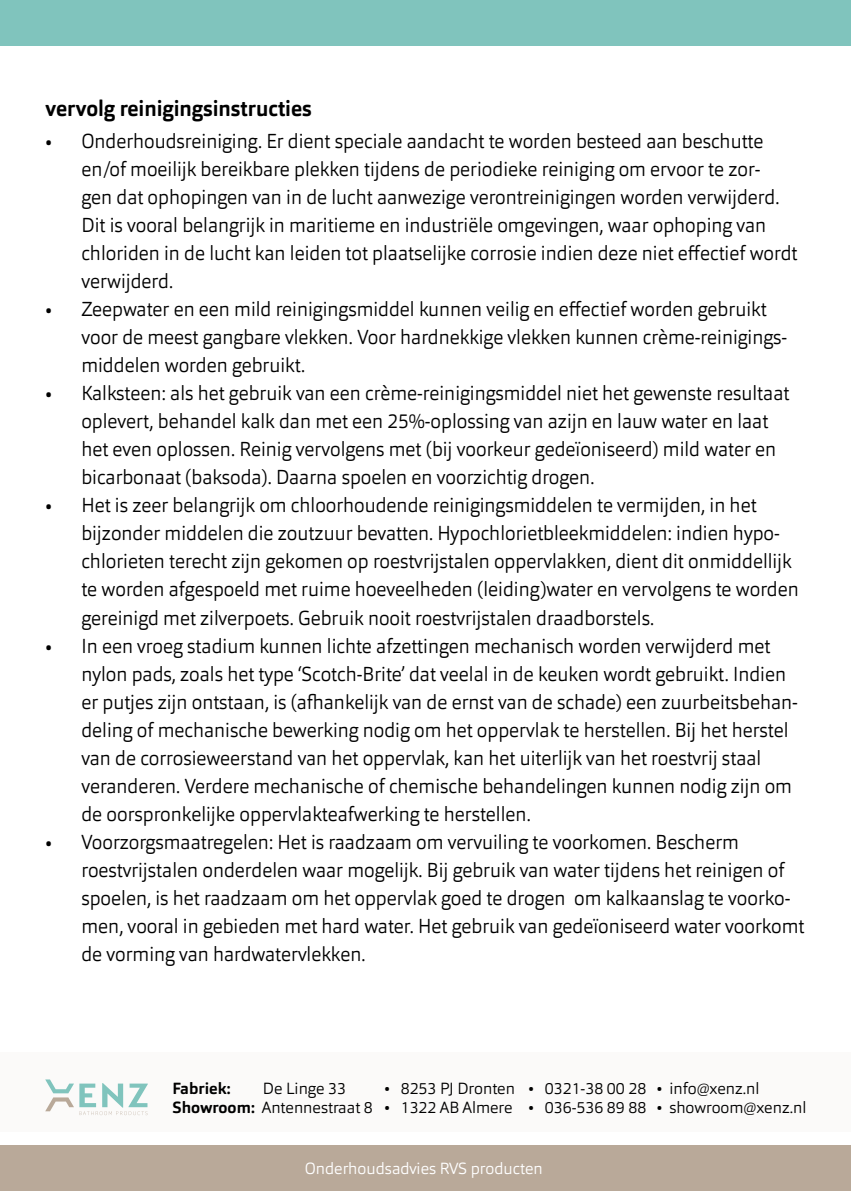
<style>
.page{position:relative;width:851px;height:1191px;background:#fff}
.page>*{position:absolute;margin:0;border:0;box-sizing:border-box;transform-origin:0 0}
.t1{font:700 22px "Orgon";color:#000;scale:.95 1}
.t2{font:300 20px/28px "Orgon";color:#000;scale:.95 1}
.t3{font:300 16px/19.2px "Orgon";color:#000}
.t4{font:300 16px "Orgon";color:#fff}
.t5{font:700 16px "Orgon";color:#000}
.s1{font-weight:700}
</style>
<div class="page">
<div style="left:0;top:1052px;width:850px;height:79px;background:#fbfaf9"></div>
<svg style="left:45px;top:1079px;width:103px;height:36px"></svg>
<div style="left:0;top:1145px;width:850px;height:46px;background:#b9a999"></div>
<div style="left:0;top:0;width:850px;height:45px;background:#80c4bd"></div>
<p class="t1" style="left:45px;top:94px;width:282px">vervolg reinigingsinstructies</p>
<p class="t2" style="left:81px;top:127px;width:755px;text-indent:-36px">• Onderhoudsreiniging. Er dient speciale aandacht te worden besteed aan beschutte en/of moeilijk bereikbare plekken tijdens de periodieke reiniging om ervoor te zor-<br>gen dat ophopingen van in de lucht aanwezige verontreinigingen worden verwijderd.<br>Dit is vooral belangrijk in maritieme en industriële omgevingen, waar ophoping van chloriden in de lucht kan leiden tot plaatselijke corrosie indien deze niet effectief wordt verwijderd.</p>
<p class="t2" style="left:81px;top:295px;width:744px;text-indent:-36px">• Zeepwater en een mild reinigingsmiddel kunnen veilig en effectief worden gebruikt voor de meest gangbare vlekken. Voor hardnekkige vlekken kunnen crème-reinigings&shy;middelen worden gebruikt.</p>
<p class="t2" style="left:81px;top:379px;width:746px;text-indent:-36px">• Kalksteen: als het gebruik van een crème-reinigingsmiddel niet het gewenste resultaat oplevert, behandel kalk dan met een 25%-oplossing van azijn en lauw water en laat het even oplossen. Reinig vervolgens met (bij voorkeur gedeïoniseerd) mild water en bicarbonaat (baksoda). Daarna spoelen en voorzichtig drogen.</p>
<p class="t2" style="left:81px;top:491px;width:756px;text-indent:-36px">• Het is zeer belangrijk om chloorhoudende reinigingsmiddelen te vermijden, in het bijzonder middelen die zoutzuur bevatten. Hypochlorietbleekmiddelen: indien hypo&shy;chlorieten terecht zijn gekomen op roestvrijstalen oppervlakken, dient dit onmiddellijk te worden afgespoeld met ruime hoeveelheden (leiding)water en vervolgens te worden gereinigd met zilverpoets. Gebruik nooit roestvrijstalen draadborstels.</p>
<p class="t2" style="left:81px;top:631px;width:755px;text-indent:-36px">• In een vroeg stadium kunnen lichte afzettingen mechanisch worden verwijderd met nylon pads, zoals het type ‘Scotch-Brite’ dat veelal in de keuken wordt gebruikt. Indien er putjes zijn ontstaan, is (afhankelijk van de ernst van de schade) een zuurbeitsbehan&shy;deling of mechanische bewerking nodig om het oppervlak te herstellen. Bij het herstel van de corrosieweerstand van het oppervlak, kan het uiterlijk van het roestvrij staal veranderen. Verdere mechanische of chemische behandelingen kunnen nodig zijn om de oorspronkelijke oppervlakteafwerking te herstellen.</p>
<p class="t2" style="left:81px;top:827px;width:762px;text-indent:-36px">• Voorzorgsmaatregelen: Het is raadzaam om vervuiling te voorkomen. Bescherm roestvrijstalen onderdelen waar mogelijk. Bij gebruik van water tijdens het reinigen of spoelen, is het raadzaam om het oppervlak goed te drogen om kalkaanslag te voorko&shy;men, vooral in gebieden met hard water. Het gebruik van gedeïoniseerd water voorkomt de vorming van hardwatervlekken.</p>
<p class="t3" style="left:172px;top:1079px;width:635px;text-indent:212px">• 8253 PJ Dronten • 0321-38 00 28 • info@xenz.nl<br><span class="s1">Showroom:</span> Antennestraat 8 • 1322 AB Almere • 036-536 89 88 • showroom@xenz.nl</p>
<p class="t5" style="left:172px;top:1078px;width:60px">Fabriek:</p>
<p class="t3" style="left:263px;top:1079px;width:85px">De Linge 33</p>
<p class="t4" style="left:305px;top:1158px;width:239px">Onderhoudsadvies RVS producten</p>
</div>
